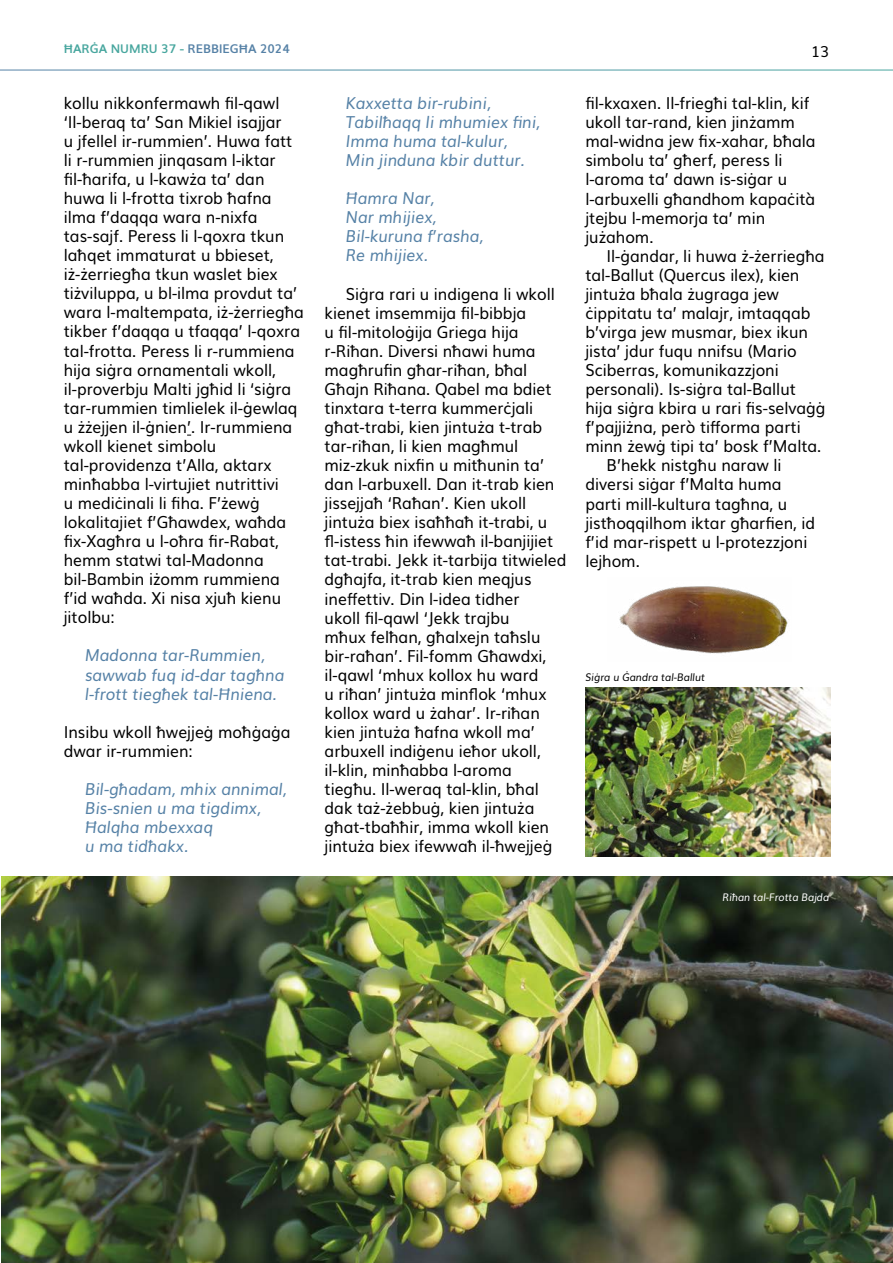
<style>
.page{position:relative;width:893px;height:1263px;background:#fff}
.page>*{position:absolute;margin:0;border:0;box-sizing:border-box;transform-origin:0 0}
.t1{font:16.5px/19px "Muli";color:#000;scale:.95 1}
.t2{font:italic 16.5px/19px "Muli";color:#5581a6;scale:.95 1}
.t3{font:15px "Muli";color:#000}
.t4{font:700 12px "Muli";color:#47a69e}
.t5{font:italic 10.5px "Muli";color:#000;scale:.95 1}
.t6{font:italic 10.5px "Muli";color:#fff;scale:.95 1}
.s1{color:#5581a6}
</style>
<div class="page">
<img style="left:619px;top:586px;width:169px;height:68px">
<img style="left:1px;top:876px;width:892px;height:387px">
<img style="left:585px;top:688px;width:246px;height:168px">
<p class="t4" style="left:64px;top:39px;width:228px">ĦARĠA NUMRU 37 - <span class="s1">REBBIEGĦA 2024</span></p>
<p class="t3" style="left:811px;top:39px;width:20px">13</p>
<p class="t1" style="left:64px;top:92px;width:254px">kollu nikkonfermawh fil‑qawl ‘Il‑beraq ta’ San Mikiel isajjar<br>u jfellel ir‑rummien’. Huwa fatt li r‑rummien jinqasam l‑iktar fil‑ħarifa, u l‑kawża ta’ dan huwa li l‑frotta tixrob ħafna ilma f’daqqa wara n‑nixfa tas‑sajf. Peress li l‑qoxra tkun laħqet immaturat u bbieset, iż‑żerriegħa tkun waslet biex tiżviluppa, u bl‑ilma provdut ta’ wara l‑maltempata, iż‑żerriegħa tikber f’daqqa u tfaqqa’ l‑qoxra tal‑frotta. Peress li r‑rummiena hija siġra ornamentali wkoll, il‑proverbju Malti jgħid li ‘siġra tar‑rummien timlielek il‑ġewlaq u żżejjen il‑ġnien’. Ir‑rummiena wkoll kienet simbolu tal‑providenza t’Alla, aktarx minħabba l‑virtujiet nutrittivi<br>u mediċinali li fiha. F’żewġ lokalitajiet f’Għawdex, waħda fix‑Xagħra u l‑oħra fir‑Rabat, hemm statwi tal‑Madonna bil‑Bambin iżomm rummiena f’id waħda. Xi nisa xjuħ kienu jitolbu:</p>
<p class="t2" style="left:85px;top:645px;width:211px">Madonna tar‑Rummien, sawwab fuq id‑dar tagħna l‑frott tiegħek tal‑Ħniena.</p>
<p class="t1" style="left:64px;top:721px;width:240px">Insibu wkoll ħwejjeġ moħġaġa dwar ir‑rummien:</p>
<p class="t2" style="left:85px;top:778px;width:214px">Bil‑għadam, mhix annimal,<br>Bis‑snien u ma tigdimx,<br>Ħalqha mbexxaq<br>u ma tidħakx.</p>
<p class="t2" style="left:346px;top:92px;width:206px">Kaxxetta bir‑rubini,<br>Tabilħaqq li mhumiex fini,<br>Imma huma tal‑kulur,<br>Min jinduna kbir duttur.</p>
<p class="t2" style="left:346px;top:187px;width:146px">Ħamra Nar,<br>Nar mhijiex,<br>Bil‑kuruna f’rasha,<br>Re mhijiex.</p>
<p class="t1" style="left:325px;top:283px;width:256px;text-indent:21px">Siġra rari u indigena li wkoll kienet imsemmija fil‑bibbja<br>u fil‑mitoloġija Griega hija r‑Riħan. Diversi nħawi huma magħrufin għar‑riħan, bħal<br>Għajn Riħana. Qabel ma bdiet tinxtara t‑terra kummerċjali għat‑trabi, kien jintuża t‑trab tar‑riħan, li kien magħmul miz‑zkuk nixfin u mitħunin ta’ dan l‑arbuxell. Dan it‑trab kien jissejjaħ ‘Raħan’. Kien ukoll jintuża biex isaħħaħ it‑trabi, u fl‑istess ħin ifewwaħ il‑banjijiet tat‑trabi. Jekk it‑tarbija titwieled dgħajfa, it‑trab kien meqjus ineffettiv. Din l‑idea tidher<br>ukoll fil‑qawl ‘Jekk trajbu<br>mħux felħan, għalxejn taħslu bir‑raħan’. Fil‑fomm Għawdxi, il‑qawl ‘mhux kollox hu ward<br>u riħan’ jintuża minflok ‘mhux kollox ward u żahar’. Ir‑riħan kien jintuża ħafna wkoll ma’ arbuxell indiġenu ieħor ukoll, il‑klin, minħabba l‑aroma tiegħu. Il‑weraq tal‑klin, bħal dak taż‑żebbuġ, kien jintuża għat‑tbaħħir, imma wkoll kien jintuża biex ifewwaħ il‑ħwejjeġ</p>
<p class="t1" style="left:585px;top:92px;width:244px">fil‑kxaxen. Il‑friegħi tal‑klin, kif ukoll tar‑rand, kien jinżamm mal‑widna jew fix‑xahar, bħala simbolu ta’ għerf, peress li l‑aroma ta’ dawn is‑siġar u l‑arbuxelli għandhom kapaċità jtejbu l‑memorja ta’ min jużahom.</p>
<p class="t1" style="left:607px;top:245px;width:231px">Il‑ġandar, li huwa ż‑żerriegħa</p>
<p class="t1" style="left:585px;top:264px;width:227px">tal‑Ballut (Quercus ilex), kien</p>
<p class="t1" style="left:585px;top:283px;width:205px">jintuża bħala żugraga jew</p>
<p class="t1" style="left:585px;top:302px;width:239px">ċippitatu ta’ malajr, imtaqqab</p>
<p class="t1" style="left:585px;top:321px;width:236px">b’virga jew musmar, biex ikun</p>
<p class="t1" style="left:585px;top:340px;width:224px">jista’ jdur fuqu nnifsu (Mario</p>
<p class="t1" style="left:585px;top:359px;width:205px">Sciberras, komunikazzjoni</p>
<p class="t1" style="left:585px;top:378px;width:223px">personali). Is‑siġra tal‑Ballut</p>
<p class="t1" style="left:585px;top:397px;width:254px">hija siġra kbira u rari fis‑selvaġġ</p>
<p class="t1" style="left:585px;top:416px;width:228px">f’pajjiżna, però tifforma parti</p>
<p class="t1" style="left:585px;top:435px;width:250px">minn żewġ tipi ta’ bosk f’Malta.</p>
<p class="t1" style="left:607px;top:455px;width:186px">B’hekk nistgħu naraw li</p>
<p class="t1" style="left:585px;top:474px;width:208px">diversi siġar f’Malta huma</p>
<p class="t1" style="left:585px;top:493px;width:214px">parti mill‑kultura tagħna, u</p>
<p class="t1" style="left:585px;top:512px;width:243px">jistħoqqilhom iktar għarfien, id</p>
<p class="t1" style="left:585px;top:531px;width:235px">f’id mar‑rispett u l‑protezzjoni</p>
<p class="t1" style="left:585px;top:550px;width:59px">lejhom.</p>
<p class="t5" style="left:585px;top:669px;width:127px">Siġra u Ġandra tal-Ballut</p>
<p class="t6" style="left:722px;top:889px;width:114px">Riħan tal-Frotta Bajda</p>
</div>
